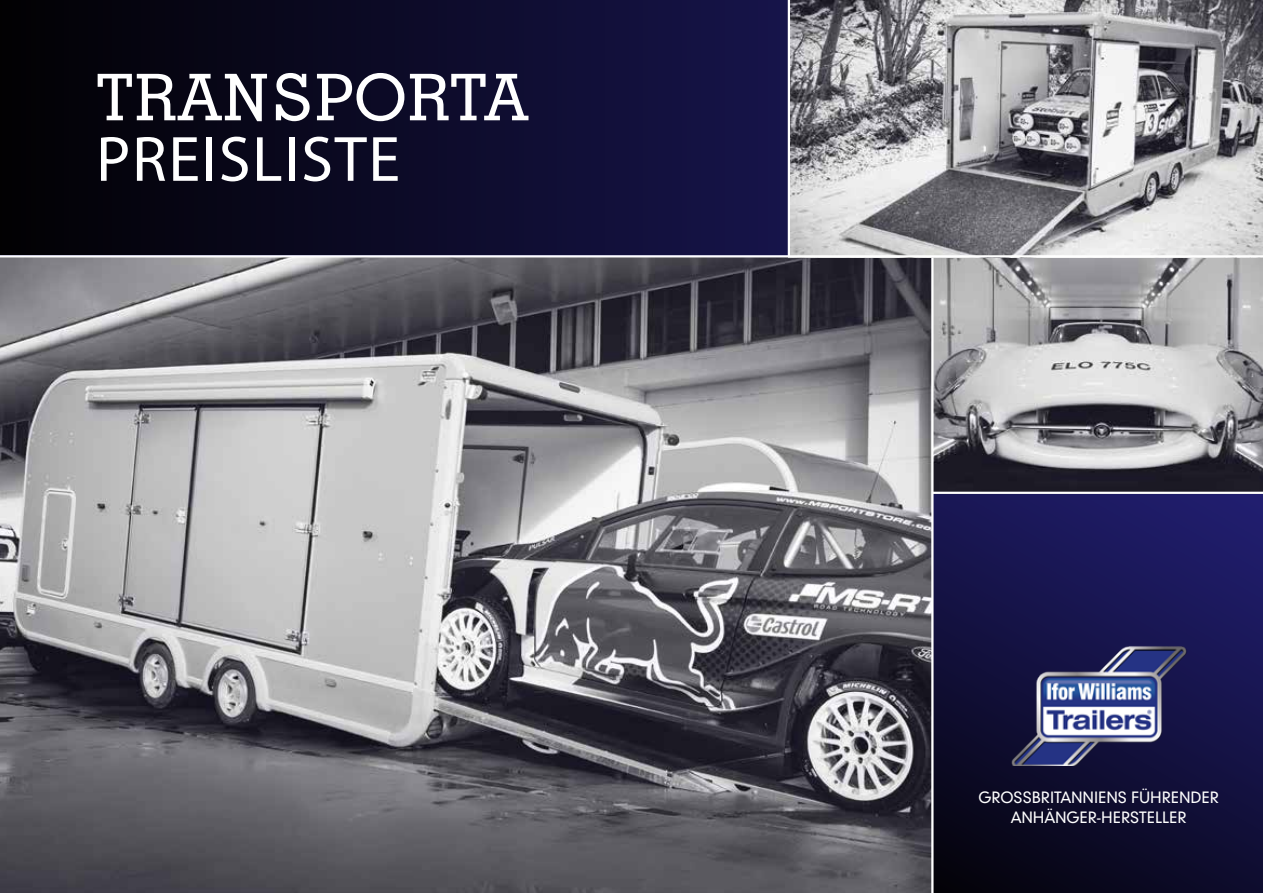
<style>
.page{position:relative;width:1263px;height:893px;background:#fff}
.page>*{position:absolute;margin:0;border:0;box-sizing:border-box;transform-origin:0 0}
.t1{font:500 64.5px "Geometric Slab 703 BT";letter-spacing:.025em;color:#fff}
.t2{font:64.5px "Myriad Pro";letter-spacing:.025em;color:#fff}
.t3{font:15px/19.5px "Geometric 706 BT Medium B";letter-spacing:-.01em;color:#fff;text-align:center}
</style>
<div class="page">
<svg style="left:933px;top:494px;width:330px;height:399px;background:#161441"></svg>
<img style="left:0;top:257px;width:931px;height:636px">
<img style="left:933px;top:257px;width:330px;height:235px">
<svg style="left:0;top:0;width:788px;height:255px;background:#0c0a26"></svg>
<img style="left:986px;top:594px;width:239px;height:171px">
<img style="left:790px;top:0;width:473px;height:255px">
<h1 class="t1" style="left:96px;top:58px;width:433px">TRANSPORTA</h1>
<h1 class="t2" style="left:96px;top:119px;width:305px">PREISLISTE</h1>
<p class="t3" style="left:978px;top:787px;width:242px">GROSSBRITANNIENS FÜHRENDER<br>ANHÄNGER-HERSTELLER</p>
</div>
